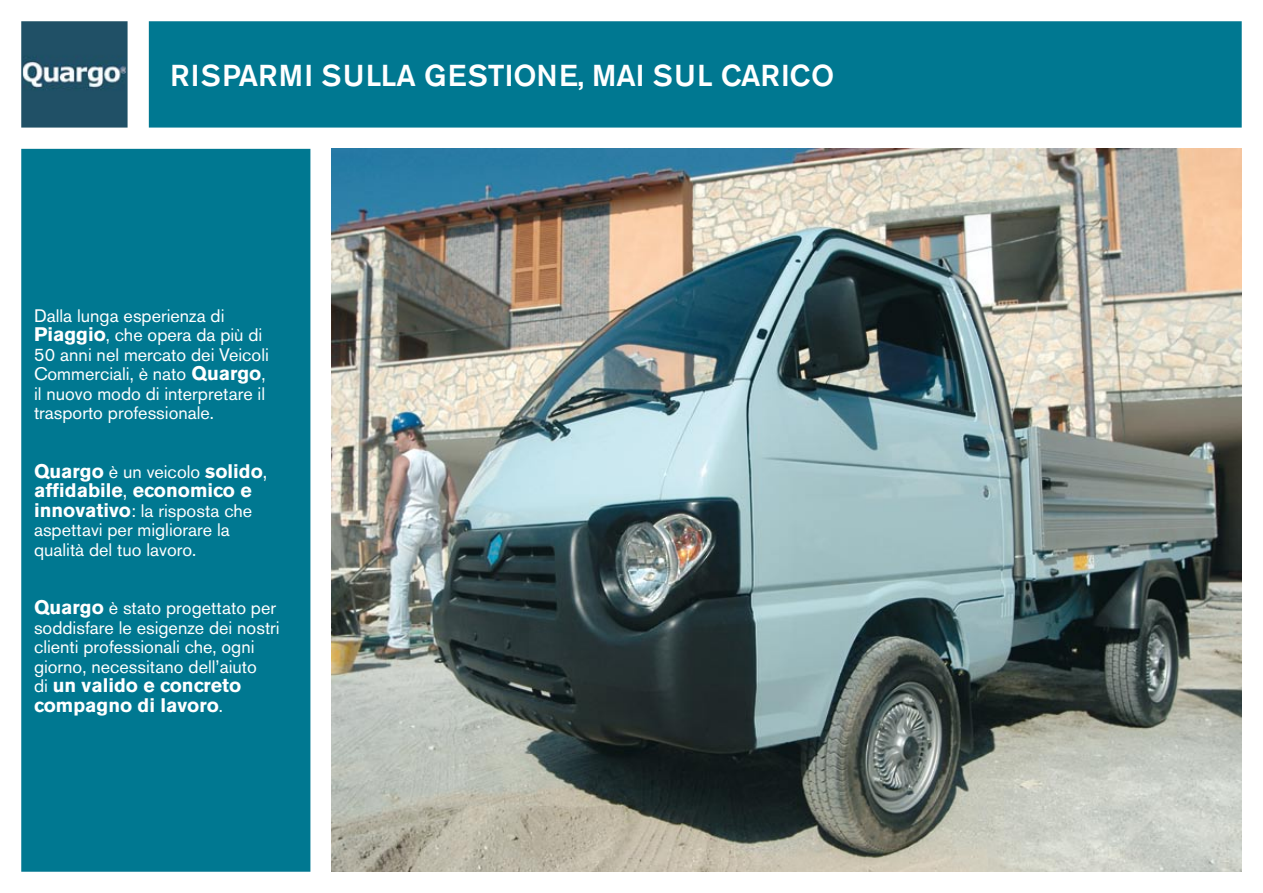
<style>
.page{position:relative;width:1263px;height:893px;background:#fff}
.page>*{position:absolute;margin:0;border:0;box-sizing:border-box;transform-origin:0 0}
.t1{font:500 30px "Akzidenz Grotesk BE";letter-spacing:.02em;color:#fff}
.t2{font:700 19.5px/19.5px "Akzidenz Grotesk BE";color:#fff}
.t3{font:18px/19.5px "Akzidenz Grotesk BE";color:#fff}
.s1{font-weight:700;font-size:19.5px}
.s2{font-weight:400;font-size:18px}
.s3{font-weight:400}
</style>
<div class="page">
<div style="left:150px;top:22px;width:1091px;height:105px;background:#007891"></div>
<div style="left:149px;top:21px;width:1093px;height:107px;border:2px solid #007891"></div>
<div style="left:22px;top:150px;width:288px;height:721px;background:#007891"></div>
<div style="left:21px;top:149px;width:289px;height:723px;border:2px solid #007891"></div>
<img style="left:24px;top:24px;width:101px;height:101px">
<div style="left:21px;top:21px;width:107px;height:107px;border:2px solid #205065"></div>
<img style="left:332px;top:149px;width:910px;height:723px">
<h1 class="t1" style="left:170px;top:57px;width:666px">RISPARMI SULLA GESTIONE, MAI SUL CARICO</h1>
<p class="t3" style="left:34px;top:306px;width:236px">Dalla lunga esperienza di<br><span class="s1">Piaggio</span>, che opera da più di<br>50 anni nel mercato dei Veicoli<br>Commerciali, è nato <span class="s1">Quargo</span>, il nuovo modo di interpretare il trasporto professionale.</p>
<p class="t2" style="left:34px;top:462px;width:235px">Quargo <span class="s2">è un veicolo</span> solido<span class="s3">, </span>affidabile<span class="s3">,</span> economico e</p>
<p class="t3" style="left:34px;top:501px;width:220px"><span class="s1">innovativo</span>: la risposta che aspettavi per migliorare la qualità del tuo lavoro.</p>
<p class="t3" style="left:34px;top:598px;width:247px"><span class="s1">Quargo</span> è stato progettato per soddisfare le esigenze dei nostri clienti professionali che, ogni giorno, necessitano dell’aiuto</p>
<p class="t2" style="left:34px;top:676px;width:209px"><span class="s2">di</span> un valido e concreto compagno di lavoro<span class="s2">.</span></p>
</div>
